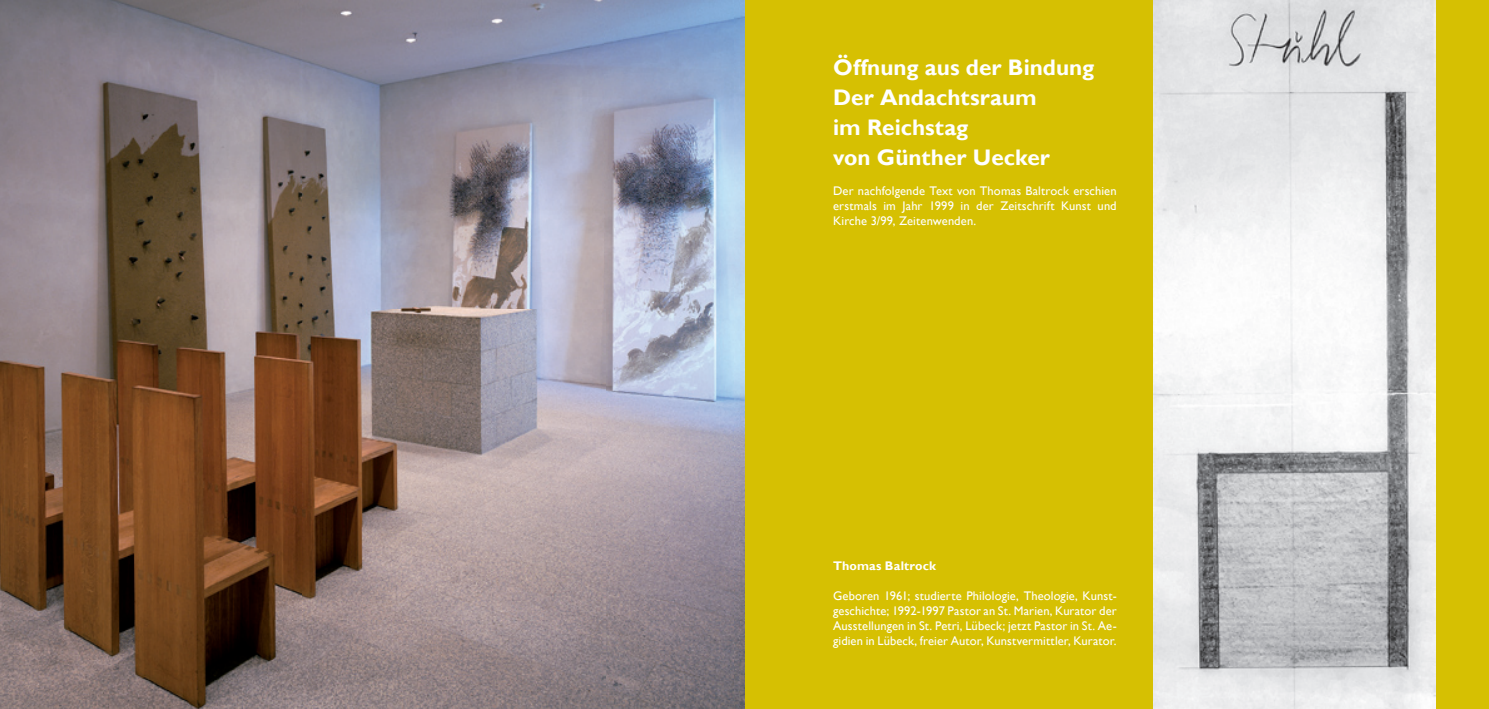
<style>
.page{position:relative;width:1489px;height:709px;background:#fff}
.page>*{position:absolute;margin:0;border:0;box-sizing:border-box;transform-origin:0 0}
.t1{font:700 22.5px/30px "Gill Sans";color:#fff}
.t2{font:12.5px/15px "Gill Sans";letter-spacing:.01em;color:#fff;text-align:justify}
.t3{font:700 12.5px "Gill Sans";letter-spacing:.01em;color:#fff}
</style>
<div class="page">
<div style="left:734px;top:0;width:754px;height:709px;background:#d6c002"></div>
<img style="left:0;top:0;width:744px;height:709px">
<img style="left:1153px;top:0;width:282px;height:709px">
<h1 class="t1" style="left:833px;top:53px;width:263px">Öffnung aus der Bindung<br>Der Andachtsraum<br>im Reichstag<br>von Günther Uecker</h1>
<p class="t2" style="left:833px;top:184px;width:285px">Der nachfolgende Text von Thomas Baltrock erschien erstmals im Jahr 1999 in der Zeitschrift Kunst und Kirche 3/99, Zeitenwenden.</p>
<p class="t3" style="left:833px;top:558px;width:104px">Thomas Baltrock</p>
<p class="t2" style="left:833px;top:589px;width:285px">Geboren 1961; studierte Philologie, Theologie, Kunst&shy;geschichte; 1992-1997 Pastor an St. Marien, Kurator der Ausstellungen in St. Petri, Lübeck; jetzt Pastor in St. Ae&shy;gidien in Lübeck, freier Autor, Kunstvermittler, Kurator.</p>
</div>
